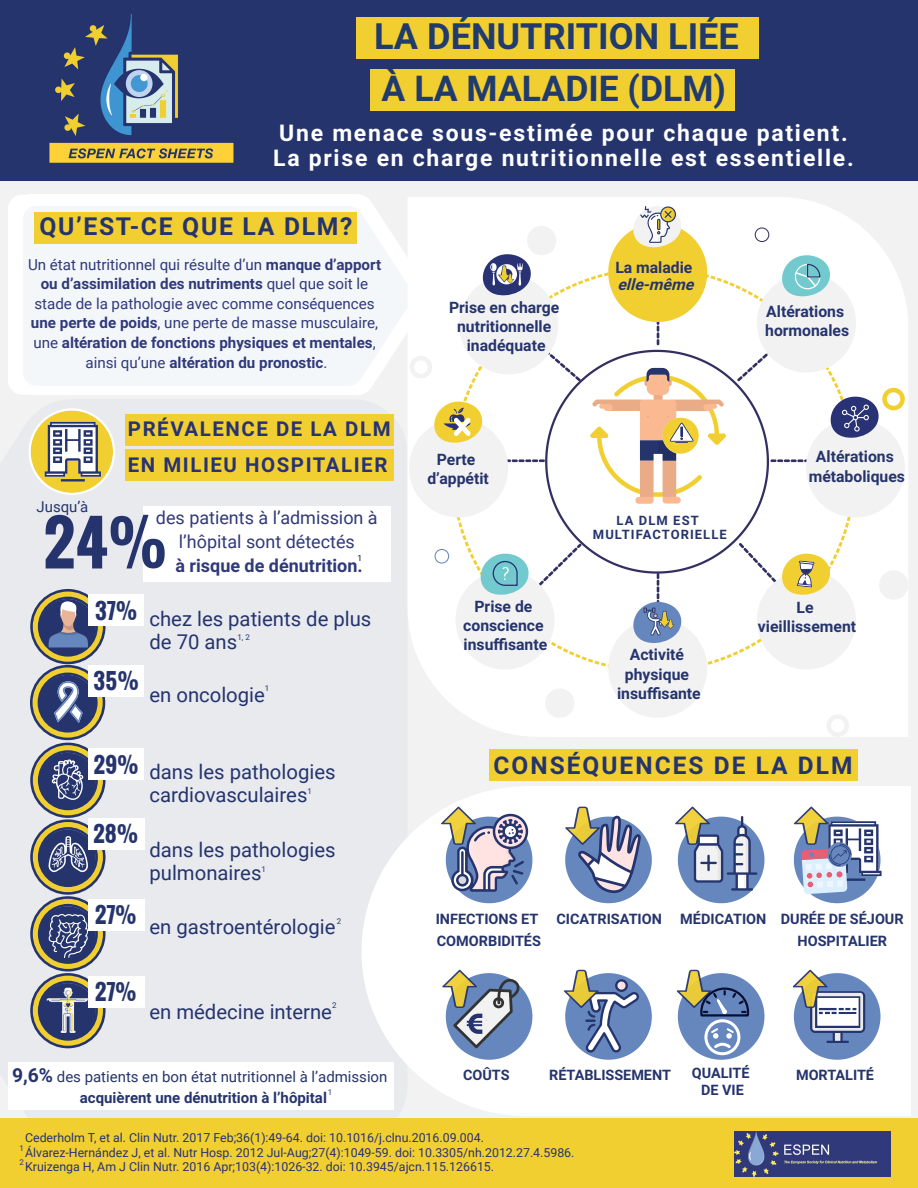
<style>
.page{position:relative;width:918px;height:1188px;background:#e8eaee}
.page>*{position:absolute;margin:0;border:0;box-sizing:border-box;transform-origin:0 0}
.t1{font:700 59.85px "Oswald";color:#25346d}
.t2{font:700 36.15px "Roboto";color:#213b6e}
.t3{font:700 35.55px "Roboto";color:#213b6e}
.t4{font:700 24.75px "Roboto";letter-spacing:.07em;color:#25346d}
.t5{font:700 24.45px "Roboto";letter-spacing:.085em;color:#25346d}
.t6{font:700 22.95px/25.3px "Roboto";letter-spacing:.075em;color:#fff}
.t7{font:700 21.75px "Oswald";color:#25346d}
.t8{font:700 21.6px "Oswald";color:#25346d}
.t9{font:700 20.4px "Roboto";letter-spacing:.075em;color:#283274}
.t10{font:20.25px/22.8px "Roboto";color:#25346d}
.t11{font:18px/23.7px "Roboto";color:#30397a;text-align:center}
.t12{font:700 18px "Roboto";color:#30397a}
.t13{font:700 15.75px/19.2px "Roboto";color:#25346d;text-align:center}
.t14{font:italic 700 15.75px "Roboto";color:#25346d}
.t15{font:15.15px/19.6px "Roboto";color:#30397a;text-align:center}
.t16{font:15px/21.5px "Roboto";color:#25346d;text-align:center}
.t17{font:700 14.4px/21.8px "Roboto";color:#25346d}
.t18{font:700 12.9px/14.4px "Roboto";letter-spacing:.085em;color:#25346d;text-align:center}
.t19{font:12.3px/14.7px "Roboto";color:#283274}
.t20{font:8.4px "Roboto";color:#121212}
.t21{font:7.95px/14.5px "Roboto";color:#25346d}
.s1{font-weight:700}
.s2{font-weight:700;font-size:19.35px}
</style>
<div class="page">
<div style="left:489px;top:749px;width:369px;height:32px;background:#f2cf30"></div>
<div style="left:8px;top:1062px;width:386px;height:47px;background:#fff"></div>
<div style="left:125px;top:449px;width:269px;height:31px;background:#f2cf30"></div>
<div style="left:125px;top:414px;width:269px;height:32px;background:#f2cf30"></div>
<div style="left:533px;top:786px;width:377px;height:330px;background:#fff"></div>
<div style="left:522px;top:786px;width:16px;height:330px;background:#fff"></div>
<svg style="left:362px;top:787px;width:160px;height:329px;fill:#fff"></svg>
<div style="left:0;top:0;width:918px;height:181px;background:#25346d"></div>
<div style="left:0;top:1118px;width:918px;height:70px;background:#f2cf30"></div>
<img style="left:735px;top:1132px;width:155px;height:45px">
<div style="left:356px;top:17px;width:403px;height:41px;background:#f2cf30"></div>
<div style="left:370px;top:69px;width:365px;height:42px;background:#f2cf30"></div>
<div style="left:28px;top:195px;width:330px;height:200px;background:#fff"></div>
<div style="left:41px;top:206px;width:308px;height:180px;background:#f4f7fa"></div>
<svg style="left:8px;top:195px;width:37px;height:200px"></svg>
<div style="left:34px;top:213px;width:323px;height:31px;background:#f2cf30"></div>
<svg style="left:408px;top:197px;width:145px;height:540px;fill:#fff"></svg>
<div style="left:553px;top:197px;width:215px;height:540px;background:#fff"></div>
<svg style="left:768px;top:197px;width:140px;height:540px;background:#fdfdfd"></svg>
<svg style="left:755px;top:227px;width:14px;height:15px"></svg>
<svg style="left:451px;top:267px;width:405px;height:405px"></svg>
<svg style="left:455px;top:544px;width:126px;height:125px"></svg>
<svg style="left:545px;top:350px;width:224px;height:224px"></svg>
<svg style="left:348px;top:195px;width:84px;height:200px"></svg>
<svg style="left:435px;top:549px;width:14px;height:15px"></svg>
<svg style="left:879px;top:570px;width:29px;height:30px"></svg>
<svg style="left:770px;top:388px;width:135px;height:129px"></svg>
<svg style="left:739px;top:543px;width:117px;height:126px"></svg>
<svg style="left:590px;top:368px;width:136px;height:136px"></svg>
<svg style="left:737px;top:255px;width:119px;height:126px"></svg>
<svg style="left:608px;top:206px;width:99px;height:139px"></svg>
<svg style="left:409px;top:401px;width:136px;height:116px"></svg>
<svg style="left:459px;top:226px;width:122px;height:155px"></svg>
<svg style="left:29px;top:408px;width:86px;height:87px"></svg>
<div style="left:143px;top:506px;width:248px;height:76px;background:#fff"></div>
<div style="left:88px;top:595px;width:56px;height:31px;background:#fff"></div>
<div style="left:88px;top:749px;width:56px;height:31px;background:#fff"></div>
<div style="left:88px;top:818px;width:56px;height:32px;background:#fff"></div>
<div style="left:88px;top:900px;width:56px;height:31px;background:#fff"></div>
<div style="left:88px;top:977px;width:56px;height:31px;background:#fff"></div>
<div style="left:88px;top:665px;width:56px;height:32px;background:#fff"></div>
<svg style="left:30px;top:589px;width:76px;height:459px"></svg>
<svg style="left:608px;top:573px;width:99px;height:144px"></svg>
<svg style="left:545px;top:683px;width:29px;height:35px"></svg>
<svg style="left:441px;top:807px;width:91px;height:96px;background:#a9aec0"></svg>
<svg style="left:675px;top:807px;width:89px;height:96px"></svg>
<svg style="left:793px;top:970px;width:87px;height:90px"></svg>
<svg style="left:442px;top:970px;width:90px;height:90px"></svg>
<svg style="left:677px;top:970px;width:87px;height:90px"></svg>
<svg style="left:564px;top:970px;width:88px;height:90px"></svg>
<svg style="left:565px;top:807px;width:87px;height:96px"></svg>
<svg style="left:794px;top:807px;width:88px;height:96px"></svg>
<svg style="left:827px;top:714px;width:22px;height:23px"></svg>
<img style="left:49px;top:13px;width:185px;height:150px">
<h2 class="t2" style="left:374px;top:16px;width:366px">LA DÉNUTRITION LIÉE</h2>
<h3 class="t3" style="left:382px;top:68px;width:346px">À LA MALADIE (DLM)</h3>
<h3 class="t6" style="left:273px;top:121px;width:582px">Une menace sous-estimée pour chaque patient.<br>La prise en charge nutritionnelle est essentielle.</h3>
<h3 class="t4" style="left:39px;top:212px;width:315px">QU’EST-CE QUE LA DLM?</h3>
<p class="t15" style="left:28px;top:255px;width:355px">Un état nutritionnel qui résulte d’un <span class="s1">manque d’apport ou d’assimilation des nutriments</span> quel que soit le stade de la pathologie avec comme conséquences <span class="s1">une perte de poids</span>, une perte de masse musculaire, une <span class="s1">altération de fonctions physiques et mentales</span>, ainsi qu’une <span class="s1">altération du pronostic</span>.</p>
<h3 class="t9" style="left:128px;top:417px;width:264px">PRÉVALENCE DE LA DLM</h3>
<h3 class="t9" style="left:128px;top:453px;width:261px">EN MILIEU HOSPITALIER</h3>
<p class="t16" style="left:37px;top:496px;width:53px">Jusqu’à</p>
<p class="t11" style="left:156px;top:506px;width:223px">des patients à l’admission à l’hôpital sont détectés</p>
<p class="t12" style="left:176px;top:555px;width:189px">à risque de dénutrition.</p>
<h1 class="t1" style="left:44px;top:498px;width:125px">24%</h1>
<p class="t20" style="left:357px;top:553px;width:6px">1</p>
<h3 class="t7" style="left:95px;top:594px;width:44px">37%</h3>
<h3 class="t8" style="left:94px;top:665px;width:47px">35%</h3>
<h3 class="t10" style="left:149px;top:608px;width:223px">chez les patients de plus de 70 ans</h3>
<h3 class="t10" style="left:149px;top:683px;width:117px">en oncologie</h3>
<p class="t21" style="left:237px;top:630px;width:14px">1, 2</p>
<p class="t21" style="left:265px;top:681px;width:6px">1</p>
<h3 class="t8" style="left:94px;top:748px;width:47px">29%</h3>
<h3 class="t8" style="left:94px;top:818px;width:46px">28%</h3>
<h3 class="t8" style="left:95px;top:899px;width:43px">27%</h3>
<h3 class="t10" style="left:149px;top:761px;width:188px">dans les pathologies cardiovasculaires</h3>
<h3 class="t10" style="left:149px;top:839px;width:188px">dans les pathologies pulmonaires</h3>
<h3 class="t10" style="left:149px;top:916px;width:188px">en gastroentérologie</h3>
<p class="t21" style="left:308px;top:784px;width:6px">1</p>
<p class="t21" style="left:262px;top:862px;width:6px">1</p>
<p class="t21" style="left:337px;top:914px;width:6px">2</p>
<h3 class="t8" style="left:95px;top:976px;width:43px">27%</h3>
<p class="t21" style="left:332px;top:998px;width:6px">2</p>
<h3 class="t10" style="left:149px;top:1001px;width:184px">en médecine interne</h3>
<p class="t16" style="left:12px;top:1066px;width:377px"><span class="s2">9,6%</span> des patients en bon état nutritionnel à l’admission <span class="s1">acquièrent une dénutrition à l’hôpital</span></p>
<p class="t21" style="left:328px;top:1085px;width:6px">1</p>
<p class="t13" style="left:449px;top:298px;width:112px">Prise en charge nutritionnelle inadéquate</p>
<p class="t13" style="left:615px;top:258px;width:79px">La maladie</p>
<p class="t14" style="left:617px;top:276px;width:82px">elle-même</p>
<p class="t13" style="left:765px;top:302px;width:85px;text-align:left">Altérations hormonales</p>
<p class="t13" style="left:427px;top:450px;width:63px">Perte d’appétit</p>
<p class="t13" style="left:463px;top:597px;width:86px">Prise de conscience insuffisante</p>
<p class="t18" style="left:593px;top:513px;width:135px">LA DLM EST<br>MULTIFACTORIELLE</p>
<p class="t13" style="left:617px;top:645px;width:85px">Activité physique insuffisante</p>
<p class="t13" style="left:809px;top:447px;width:98px">Altérations métaboliques</p>
<p class="t13" style="left:758px;top:598px;width:100px">Le vieillissement</p>
<h3 class="t5" style="left:493px;top:752px;width:361px">CONSÉQUENCES DE LA DLM</h3>
<p class="t17" style="left:436px;top:909px;width:107px">INFECTIONS ET<br>COMORBIDITÉS</p>
<p class="t17" style="left:557px;top:909px;width:107px">CICATRISATION</p>
<p class="t17" style="left:797px;top:909px;width:108px;text-indent:-117px">MÉDICATION DURÉE DE SÉJOUR<br>HOSPITALIER</p>
<p class="t17" style="left:549px;top:1064px;width:123px">RÉTABLISSEMENT</p>
<p class="t17" style="left:692px;top:1065px;width:59px;line-height:17.1px;text-align:center">QUALITÉ<br>DE VIE</p>
<p class="t17" style="left:463px;top:1064px;width:48px">COÛTS</p>
<p class="t17" style="left:796px;top:1064px;width:80px">MORTALITÉ</p>
<p class="t19" style="left:25px;top:1130px;width:551px">Cederholm T, et al. Clin Nutr. 2017 Feb;36(1):49-64. doi: 10.1016/j.clnu.2016.09.004.<br>Álvarez-Hernández J, et al. Nutr Hosp. 2012 Jul-Aug;27(4):1049-59. doi: 10.3305/nh.2012.27.4.5986.<br>Kruizenga H, Am J Clin Nutr. 2016 Apr;103(4):1026-32. doi: 10.3945/ajcn.115.126615.</p>
<p class="t21" style="left:19px;top:1141px;width:6px">1<br>2</p>
</div>
